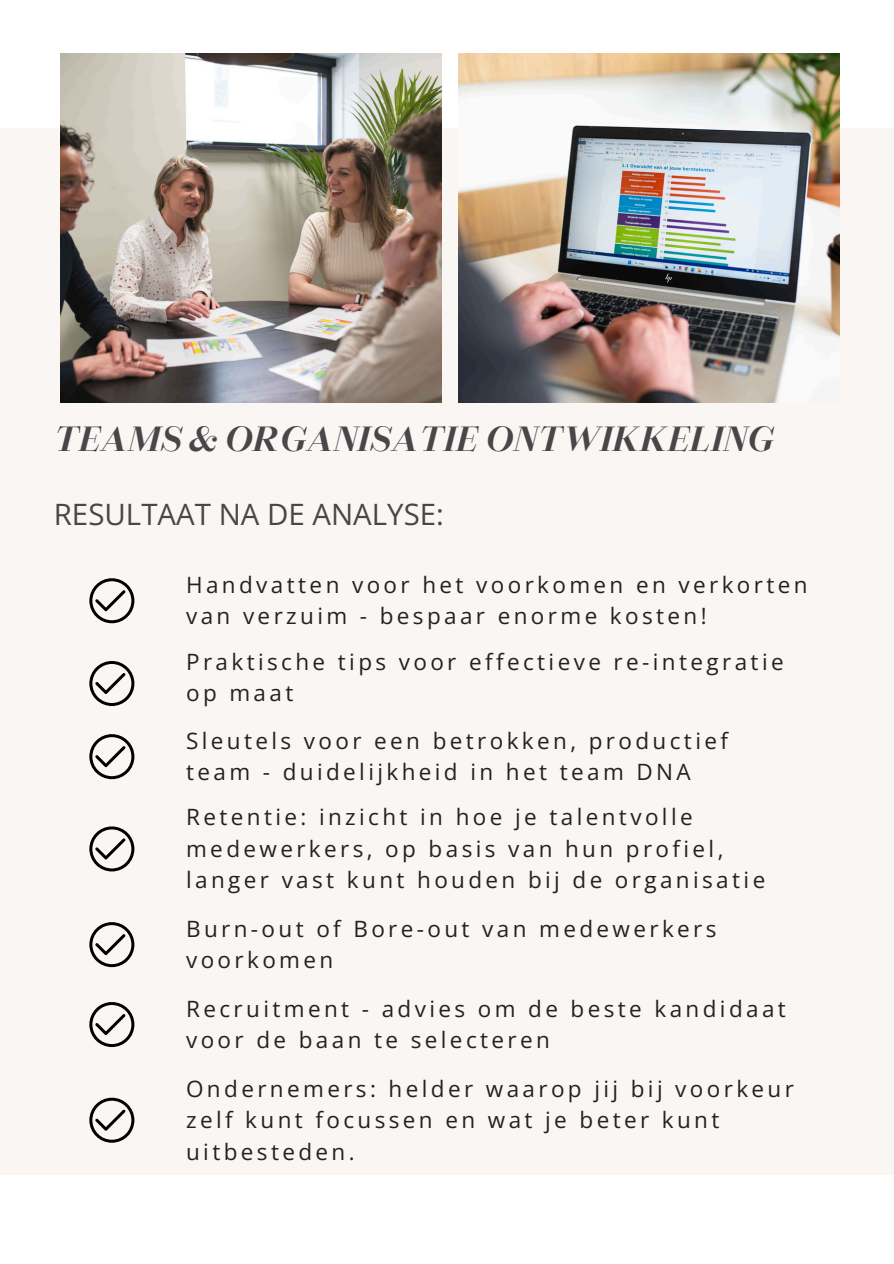
<style>
.page{position:relative;width:894px;height:1264px;background:#fff}
.page>*{position:absolute;margin:0;border:0;box-sizing:border-box;transform-origin:0 0}
.t1{font:italic 500 33.9px "Allrounder Didone Big";color:#4a4549}
.t2{font:29.4px "Open Sans";color:#4a4549}
.t3{font:22.5px/31.5px "Open Sans";letter-spacing:.15em;color:#222}
</style>
<div class="page">
<div style="left:0;top:128px;width:893px;height:1046px;background:#faf6f4"></div>
<img style="left:60px;top:53px;width:381px;height:349px">
<img style="left:459px;top:53px;width:380px;height:349px">
<svg style="left:89px;top:661px;width:45px;height:45px"></svg>
<svg style="left:89px;top:734px;width:45px;height:45px"></svg>
<svg style="left:89px;top:826px;width:45px;height:45px"></svg>
<svg style="left:89px;top:922px;width:45px;height:45px"></svg>
<svg style="left:89px;top:1002px;width:45px;height:45px"></svg>
<svg style="left:89px;top:1097px;width:45px;height:45px"></svg>
<svg style="left:89px;top:578px;width:45px;height:45px"></svg>
<h1 class="t1" style="left:54px;top:412px;width:721px">TEAMS &amp; ORGANISATIE ONTWIKKELING</h1>
<h2 class="t2" style="left:54px;top:494px;width:391px">RESULTAAT NA DE ANALYSE:</h2>
<p class="t3" style="left:186px;top:568px;width:623px">Handvatten voor het voorkomen en verkorten van verzuim - bespaar enorme kosten!</p>
<p class="t3" style="left:186px;top:645px;width:599px">Praktische tips voor effectieve re-integratie op maat</p>
<p class="t3" style="left:186px;top:724px;width:543px">Sleutels voor een betrokken, productief team - duidelijkheid in het team DNA</p>
<p class="t3" style="left:186px;top:801px;width:580px">Retentie: inzicht in hoe je talentvolle medewerkers, op basis van hun profiel, langer vast kunt houden bij de organisatie</p>
<p class="t3" style="left:186px;top:912px;width:532px">Burn-out of Bore-out van medewerkers voorkomen</p>
<p class="t3" style="left:186px;top:992px;width:601px">Recruitment - advies om de beste kandidaat voor de baan te selecteren</p>
<p class="t3" style="left:186px;top:1072px;width:609px">Ondernemers: helder waarop jij bij voorkeur zelf kunt focussen en wat je beter kunt uitbesteden.</p>
</div>
